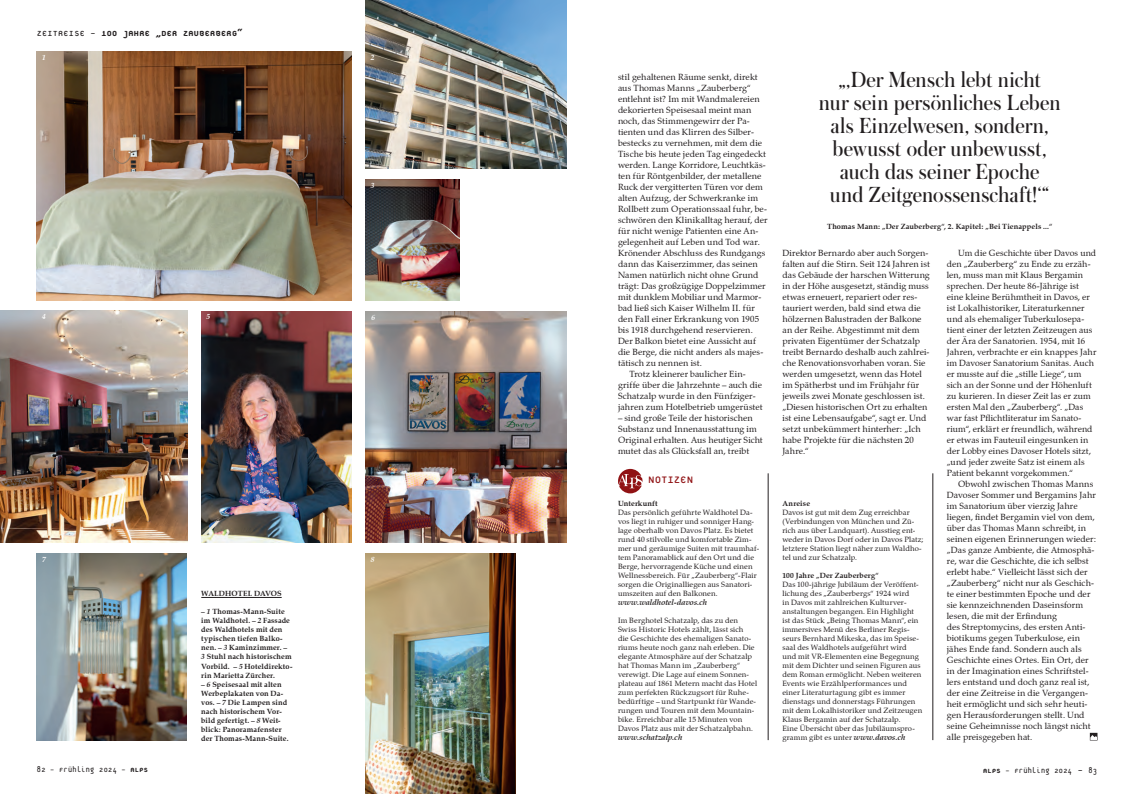
<style>
.page{position:relative;width:1134px;height:794px;background:#fff}
.page>*{position:absolute;margin:0;border:0;box-sizing:border-box;transform-origin:0 0}
.t1{font:23px/23px "Austin";letter-spacing:.01em;color:#231f20;text-align:center}
.t2{font:14px "Platelet OT";letter-spacing:-.01em;color:#901214}
.t3{font:800 11px "Platelet OT";letter-spacing:.03em;color:#231f20}
.t4{font:9px "Platelet OT";letter-spacing:.035em;color:#231f20}
.t5{font:8.8px/11px "Zapf Calligraphic 801 BT";letter-spacing:.01em;color:#231f20}
.t6{font:italic 700 8px "Zapf Calligraphic 801 BT";letter-spacing:.005em;color:#231f20}
.t7{font:7.5px/9px "Zapf Calligraphic 801 BT";letter-spacing:.015em;color:#231f20}
.t8{font:700 7.5px/9px "Zapf Calligraphic 801 BT";letter-spacing:.02em;color:#231f20}
.t9{font:italic 700 7.5px "Zapf Calligraphic 801 BT";color:#fff}
.s1{font-weight:400}
.s2{font-style:italic}
.s3{font-weight:700;font-style:italic;font-size:8px}
.s4{font-weight:800}
.s5{font-size:11px}
</style>
<div class="page">
<div style="left:1090px;top:733px;width:7px;height:7px;border:1px solid #231f20"></div>
<svg style="left:1090px;top:735px;width:7px;height:5px"></svg>
<hr style="left:768px;top:473px;width:1px;height:267px;background:#231f20">
<hr style="left:933px;top:473px;width:1px;height:267px;background:#231f20">
<img style="left:37px;top:51px;width:314px;height:249px">
<img style="left:37px;top:553px;width:150px;height:187px">
<hr style="left:201px;top:597px;width:81px;height:1px;background:#231f20">
<img style="left:201px;top:311px;width:150px;height:231px">
<img style="left:0;top:311px;width:187px;height:231px">
<img style="left:366px;top:0;width:201px;height:168px">
<img style="left:366px;top:179px;width:94px;height:121px">
<img style="left:366px;top:553px;width:150px;height:241px">
<img style="left:366px;top:311px;width:201px;height:231px">
<svg style="left:618px;top:469px;width:24px;height:24px"></svg>
<p class="t3" style="left:37px;top:29px;width:207px"><span class="s1">ZEITREISE –</span> 100 JAHRE „DER ZAUBERBERG“</p>
<p class="t9" style="left:42px;top:52px;width:5px">1</p>
<p class="t9" style="left:371px;top:52px;width:5px">2</p>
<p class="t9" style="left:371px;top:180px;width:5px">3</p>
<p class="t9" style="left:42px;top:312px;width:5px">4</p>
<p class="t9" style="left:372px;top:312px;width:8px">65</p>
<p class="t9" style="left:206px;top:312px;width:5px">5</p>
<p class="t9" style="left:42px;top:554px;width:5px">7</p>
<p class="t9" style="left:371px;top:554px;width:5px">8</p>
<p class="t8" style="left:201px;top:589px;width:82px">WALDHOTEL DAVOS</p>
<p class="t8" style="left:201px;top:607px;width:93px">– <span class="s2">1</span> Thomas-Mann-Suite im Waldhotel. – <span class="s2">2</span> Fassade des Waldhotels mit den typischen tiefen Balko&shy;nen. – <span class="s2">3</span> Kaminzimmer. –<br><span class="s2">3</span> Stuhl nach historischem<br>Vorbild. – <span class="s2">5</span> Hoteldirekto&shy;rin Marietta Zürcher.</p>
<p class="t8" style="left:201px;top:679px;width:89px">– <span class="s2">6</span> Speisesaal mit alten<br>Werbeplakaten von Da&shy;vos. – <span class="s2">7</span> Die Lampen sind nach historischem Vor&shy;bild gefertigt. – <span class="s2">8</span> Weit&shy;blick: Panoramafenster der Thomas-Mann-Suite.</p>
<p class="t5" style="left:618px;top:71px;width:141px">stil gehaltenen Räume senkt, direkt</p>
<p class="t5" style="left:618px;top:82px;width:135px">aus Thomas Manns „Zauberberg“</p>
<p class="t5" style="left:618px;top:93px;width:143px">entlehnt ist? Im mit Wandmalereien</p>
<p class="t5" style="left:618px;top:104px;width:135px">dekorierten Speisesaal meint man</p>
<p class="t5" style="left:618px;top:115px;width:133px">noch, das Stimmengewirr der Pa-</p>
<p class="t5" style="left:618px;top:126px;width:137px">tienten und das Klirren des Silber-</p>
<p class="t5" style="left:618px;top:137px;width:146px">bestecks zu vernehmen, mit dem die</p>
<p class="t5" style="left:618px;top:148px;width:150px">Tische bis heute jeden Tag eingedeckt</p>
<p class="t5" style="left:618px;top:159px;width:149px">werden. Lange Korridore, Leuchtkäs-</p>
<p class="t5" style="left:618px;top:170px;width:145px">ten für Röntgenbilder, der metallene</p>
<p class="t5" style="left:618px;top:181px;width:146px">Ruck der vergitterten Türen vor dem</p>
<p class="t5" style="left:618px;top:192px;width:142px">alten Aufzug, der Schwerkranke im</p>
<p class="t5" style="left:618px;top:203px;width:150px">Rollbett zum Operationssaal fuhr, be-</p>
<p class="t5" style="left:618px;top:214px;width:151px">schwören den Klinikalltag herauf, der</p>
<p class="t5" style="left:618px;top:225px;width:142px">für nicht wenige Patienten eine An-</p>
<p class="t5" style="left:618px;top:236px;width:143px">gelegenheit auf Leben und Tod war.</p>
<p class="t5" style="left:618px;top:247px;width:149px">Krönender Abschluss des Rundgangs</p>
<p class="t5" style="left:618px;top:258px;width:141px">dann das Kaiserzimmer, das seinen</p>
<p class="t5" style="left:618px;top:269px;width:142px">Namen natürlich nicht ohne Grund</p>
<p class="t5" style="left:618px;top:280px;width:149px">trägt: Das großzügige Doppelzimmer</p>
<p class="t5" style="left:618px;top:291px;width:145px">mit dunklem Mobiliar und Marmor-</p>
<p class="t5" style="left:618px;top:302px;width:138px">bad ließ sich Kaiser Wilhelm II. für</p>
<p class="t5" style="left:618px;top:313px;width:143px">den Fall einer Erkrankung von 1905</p>
<p class="t5" style="left:618px;top:324px;width:136px">bis 1918 durchgehend reservieren.</p>
<p class="t5" style="left:618px;top:335px;width:139px">Der Balkon bietet eine Aussicht auf</p>
<p class="t5" style="left:618px;top:346px;width:147px">die Berge, die nicht anders als majes-</p>
<p class="t5" style="left:618px;top:357px;width:86px">tätisch zu nennen ist.</p>
<p class="t5" style="left:629px;top:368px;width:118px">Trotz kleinerer baulicher Ein-</p>
<p class="t5" style="left:618px;top:379px;width:145px">griffe über die Jahrzehnte – auch die</p>
<p class="t5" style="left:618px;top:390px;width:139px">Schatzalp wurde in den Fünfziger-</p>
<p class="t5" style="left:618px;top:401px;width:146px">jahren zum Hotelbetrieb umgerüstet</p>
<p class="t5" style="left:618px;top:412px;width:146px">– sind große Teile der historischen Substanz und Innenausstattung im Original erhalten. Aus heutiger Sicht mutet das als Glücksfall an, treibt</p>
<h2 class="t2" style="left:648px;top:473px;width:47px">NOTIZEN</h2>
<p class="t8" style="left:618px;top:499px;width:41px">Unterkunft</p>
<p class="t7" style="left:618px;top:508px;width:143px">Das persönlich geführte Waldhotel Da&shy;vos liegt in ruhiger und sonniger Hang&shy;lage oberhalb von Davos Platz. Es bietet rund 40 stilvolle und komfortable Zim&shy;mer und geräumige Suiten mit traumhaf&shy;tem Panoramablick auf den Ort und die Berge, hervorragende Küche und einen Wellnessbereich. Für „Zauberberg“-Flair sorgen die Originalliegen aus Sanatori&shy;umszeiten auf den Balkonen.</p>
<p class="t6" style="left:618px;top:597px;width:91px">www.waldhotel-davos.ch</p>
<p class="t7" style="left:618px;top:616px;width:141px">Im Berghotel Schatzalp, das zu den Swiss Historic Hotels zählt, lässt sich<br>die Geschichte des ehemaligen Sanato&shy;riums heute noch ganz nah erleben. Die elegante Atmosphäre auf der Schatzalp hat Thomas Mann im „Zauberberg“ verewigt. Die Lage auf einem Sonnen&shy;plateau auf 1861 Metern macht das Hotel zum perfekten Rückzugsort für Ruhe&shy;bedürftige – und Startpunkt für Wande&shy;rungen und Touren mit dem Mountain&shy;bike. Erreichbar alle 15 Minuten von Davos Platz aus mit der Schatzalpbahn.</p>
<p class="t6" style="left:618px;top:732px;width:66px">www.schatzalp.ch</p>
<h1 class="t1" style="left:819px;top:67px;width:243px">„‚Der Mensch lebt nicht<br>nur sein persönliches Leben als Einzelwesen, sondern, bewusst oder unbewusst, auch das seiner Epoche<br>und Zeitgenossenschaft!‘“</h1>
<p class="t8" style="left:827px;top:222px;width:227px">Thomas Mann: „Der Zauberberg“, 2. Kapitel: „Bei Tienappels ...“</p>
<p class="t5" style="left:782px;top:247px;width:149px">Direktor Bernardo aber auch Sorgen&shy;falten auf die Stirn. Seit 124 Jahren ist das Gebäude der harschen Witterung in der Höhe ausgesetzt, ständig muss etwas erneuert, repariert oder res&shy;tauriert werden, bald sind etwa die hölzernen Balustraden der Balkone an der Reihe. Abgestimmt mit dem privaten Eigentümer der Schatzalp treibt Bernardo deshalb auch zahlrei&shy;che Renovationsvorhaben voran. Sie werden umgesetzt, wenn das Hotel im Spätherbst und im Frühjahr für jeweils zwei Monate geschlossen ist. „Diesen historischen Ort zu erhalten ist eine Lebensaufgabe“, sagt er. Und setzt unbekümmert hinterher: „Ich habe Projekte für die nächsten 20<br>Jahre.“</p>
<p class="t5" style="left:947px;top:247px;width:151px;text-indent:11px">Um die Geschichte über Davos und den „Zauberberg“ zu Ende zu erzäh&shy;len, muss man mit Klaus Bergamin sprechen. Der heute 86-Jährige ist eine kleine Berühmtheit in Davos, er ist Lokalhistoriker, Literaturkenner und als ehemaliger Tuberkulosepa&shy;tient einer der letzten Zeitzeugen aus der Ära der Sanatorien. 1954, mit 16<br>Jahren, verbrachte er ein knappes Jahr im Davoser Sanatorium Sanitas. Auch er musste auf die „stille Liege“, um sich an der Sonne und der Höhenluft zu kurieren. In dieser Zeit las er zum ersten Mal den „Zauberberg“. „Das war fast Pflichtliteratur im Sanato&shy;rium“, erklärt er freundlich, während er etwas im Fauteuil eingesunken in der Lobby eines Davoser Hotels sitzt, „und jeder zweite Satz ist einem als Patient bekannt vorgekommen.“</p>
<p class="t5" style="left:947px;top:478px;width:151px;text-indent:11px">Obwohl zwischen Thomas Manns Davoser Sommer und Bergamins Jahr im Sanatorium über vierzig Jahre liegen, findet Bergamin viel von dem, über das Thomas Mann schreibt, in seinen eigenen Erinnerungen wieder: „Das ganze Ambiente, die Atmosphä&shy;re, war die Geschichte, die ich selbst erlebt habe.“ Vielleicht lässt sich der „Zauberberg“ nicht nur als Geschich&shy;te einer bestimmten Epoche und der sie kennzeichnenden Daseinsform lesen, die mit der Erfindung<br>des Streptomycins, des ersten Anti&shy;biotikums gegen Tuberkulose, ein jähes Ende fand. Sondern auch als Geschichte eines Ortes. Ein Ort, der in der Imagination eines Schriftstel&shy;lers entstand und doch ganz real ist, der eine Zeitreise in die Vergangen&shy;heit ermöglicht und sich sehr heuti&shy;gen Herausforderungen stellt. Und seine Geheimnisse noch längst nicht alle preisgegeben hat.</p>
<p class="t8" style="left:782px;top:499px;width:29px">Anreise</p>
<p class="t7" style="left:782px;top:508px;width:143px">Davos ist gut mit dem Zug erreichbar (Verbindungen von München und Zü&shy;rich aus über Landquart). Ausstieg ent&shy;weder in Davos Dorf oder in Davos Platz; letztere Station liegt näher zum Waldho&shy;tel und zur Schatzalp.</p>
<p class="t8" style="left:782px;top:571px;width:98px">100 Jahre „Der Zauberberg“</p>
<p class="t7" style="left:782px;top:580px;width:141px">Das 100-jährige Jubiläum der Veröffent&shy;lichung des „Zauberbergs“ 1924 wird<br>in Davos mit zahlreichen Kulturver&shy;anstaltungen begangen. Ein Highlight ist das Stück „Being Thomas Mann“, ein immersives Menü des Berliner Regis&shy;seurs Bernhard Mikeska, das im Speise&shy;saal des Waldhotels aufgeführt wird und mit VR-Elementen eine Begegnung mit dem Dichter und seinen Figuren aus dem Roman ermöglicht. Neben weiteren Events wie Erzählperformances und einer Literaturtagung gibt es immer dienstags und donnerstags Führungen mit dem Lokalhistoriker und Zeitzeugen Klaus Bergamin auf der Schatzalp.<br>Eine Übersicht über das Jubiläumspro&shy;gramm gibt es unter <span class="s3">www.davos.ch</span></p>
<p class="t4" style="left:37px;top:765px;width:113px">82 – Frühling 2024 – <span class="s4">ALPS</span></p>
<p class="t4" style="left:983px;top:766px;width:115px"><span class="s4">ALPS</span> – Frühling 2024 <span class="s5">–</span> 83</p>
</div>
